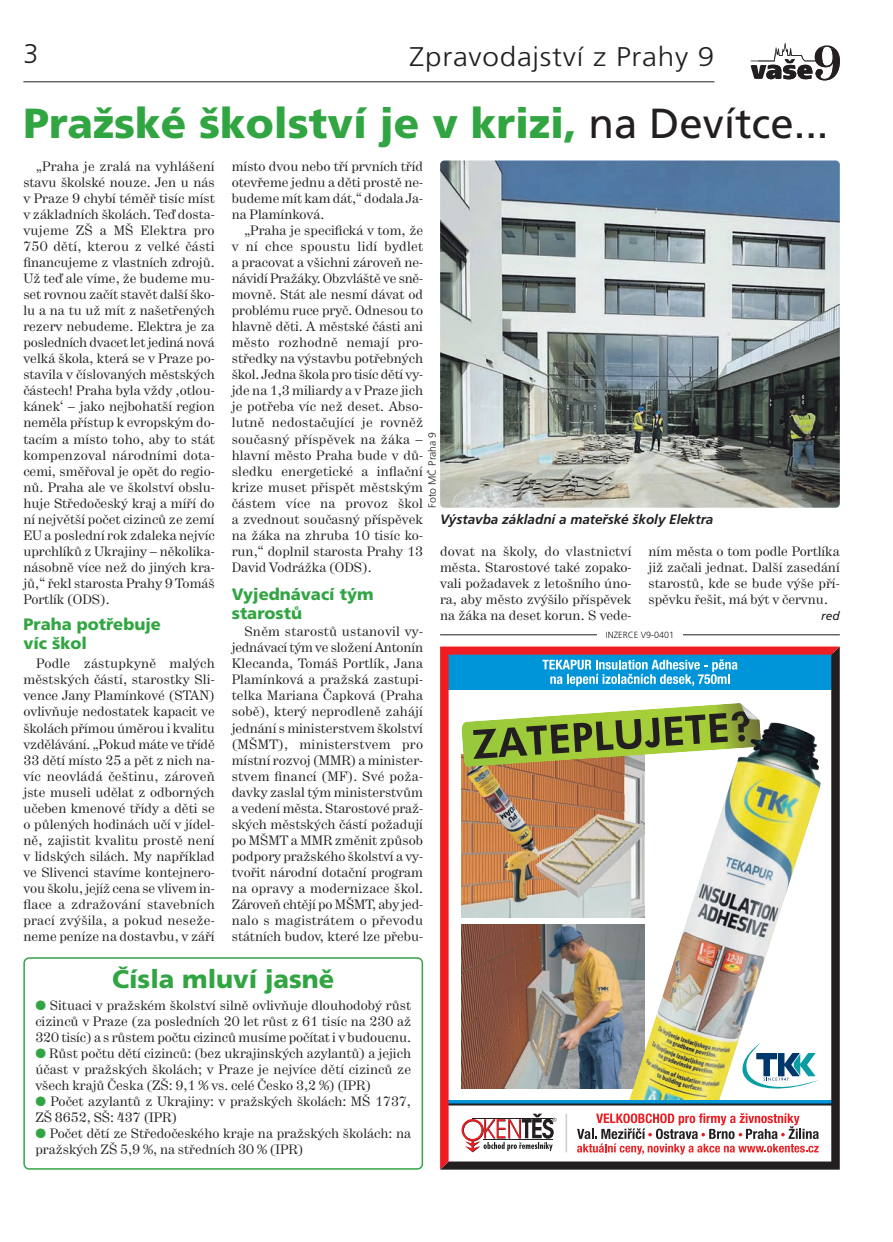
<style>
.page{position:relative;width:893px;height:1242px;background:#fff}
.page>*{position:absolute;margin:0;border:0;box-sizing:border-box;transform-origin:0 0}
.t1{font:900 42px "Frutiger CE";color:#32a543}
.t2{font:300 27px "Frutiger CE";letter-spacing:.025em;color:#231f20;scale:1.1 1}
.t3{font:300 27px "Frutiger CE";letter-spacing:.025em;color:#231f20}
.t4{font:900 25.5px "Frutiger CE";color:#32a543}
.t5{font:900 16.5px/18.8px "Frutiger CE";color:#32a543}
.t6{font:13.5px/16px "Hercules";color:#231f20;text-align:justify}
.t7{font:italic 700 13.5px "Frutiger CE";color:#231f20}
.t8{font:italic 12px "Frutiger CE";color:#231f20}
.t9{font:300 10.5px "Frutiger CE";color:#231f20}
.t10{font:300 9px "Frutiger CE";color:#231f20}
.s1{font-weight:400;color:#231f20}
.s2{color:#32a543}
</style>
<div class="page">
<svg style="left:750px;top:43px;width:90px;height:37px"></svg>
<hr style="left:23px;top:81px;width:691px;height:1px;background:#231f20">
<hr style="left:440px;top:634px;width:400px;height:1px;background:#231f20">
<div style="left:597px;top:629px;width:85px;height:11px;background:#fff"></div>
<img style="left:440px;top:646px;width:400px;height:523px">
<svg style="left:741px;top:1042px;width:78px;height:51px"></svg>
<svg style="left:542px;top:659px;width:195px;height:27px"></svg>
<svg style="left:23px;top:957px;width:400px;height:212px"></svg>
<img style="left:440px;top:160px;width:400px;height:348px;border-radius:4px">
<h2 class="t3" style="left:23px;top:43px;width:17px">3</h2>
<h2 class="t2" style="left:410px;top:46px;width:279px">Zpravodajství z Prahy 9</h2>
<h1 class="t1" style="left:23px;top:106px;width:807px">Pražské školství je v krizi, <span class="s1">na Devítce...</span></h1>
<p class="t6" style="left:23px;top:159px;width:193px;text-indent:13px">„Praha je zralá na vyhlášení stavu školské nouze. Jen u nás v Praze 9 chybí téměř tisíc míst v základních školách. Teď dosta&shy;vujeme ZŠ a MŠ Elektra pro 750 dětí, kterou z velké části financu jeme z vlastních zdrojů.<br>Už teď ale víme, že budeme mu&shy;set rovnou začít stavět další ško - lu a na tu už mít z našetřených rezerv nebudeme. Elektra je za posledních dvacet let jediná nová velká škola, která se v Praze po&shy;stavila v číslovaných městských částech! Praha byla vždy ‚otlou&shy;kánek‘ – jako nejbohatší region ne mě la přístup k evropským do&shy;tacím a místo toho, aby to stát kompenzoval národními dota&shy;cemi, směřoval je opět do regio - nů. Praha ale ve školství obslu&shy;huje Středočeský kraj a míří do ní největší počet cizinců ze zemí EU a poslední rok zdaleka nejvíc uprchlíků z Ukrajiny – několika&shy;násobně více než do jiných kra - jů,“ řekl starosta Prahy 9 Tomáš Portlík (ODS).</p>
<p class="t5" style="left:23px;top:616px;width:139px">Praha potřebuje víc škol</p>
<p class="t6" style="left:23px;top:656px;width:193px;text-indent:13px">Podle zástupkyně malých měst ských částí, starostky Sli&shy;vence Jany Plamínkové (STAN) ovlivňuje nedostatek kapacit ve školách přímou úměrou i kvalitu vzdělávání. „Pokud máte ve třídě 33 dětí místo 25 a pět z nich na&shy;víc neovládá češtinu, zároveň jste museli udělat z odborných učeben kmenové třídy a děti se o půlených hodinách učí v jídel - ně, zajistit kvalitu prostě není v lidských silách. My například ve Slivenci stavíme kontejnero&shy;vou školu, jejíž cena se vlivem in&shy;flace a zdražování stavebních pra cí zvýšila, a pokud neseže&shy;neme peníze na dostavbu, v září</p>
<p class="t6" style="left:232px;top:159px;width:193px">místo dvou nebo tří prvních tříd otevřeme jednu a děti prostě ne&shy;budeme mít kam dát,“ dodala Ja - na Plamínková.</p>
<p class="t6" style="left:232px;top:223px;width:193px;text-indent:13px">„Praha je specifická v tom, že v ní chce spoustu lidí bydlet a pracovat a všichni zároveň ne&shy;návidí Pražáky. Obzvláště ve sně&shy;movně. Stát ale nesmí dávat od problému ruce pryč. Odnesou to hlavně děti. A městské části ani město rozhodně nemají pro&shy;středky na výstavbu potřebných škol. Jedna škola pro tisíc dětí vy&shy;jde na 1,3 miliardy a v Praze jich je potřeba víc než deset. Abso&shy;lutně nedostačující je rovněž současný příspěvek na žáka – hlavní město Praha bude v dů&shy;sledku energetické a inflační krize muset přispět městským částem více na provoz škol a zvednout současný příspěvek na žáka na zhruba 10 tisíc ko&shy;run,“ doplnil starosta Prahy 13<br>David Vodrážka (ODS).</p>
<p class="t5" style="left:232px;top:586px;width:143px">Vyjednávací tým starostů</p>
<p class="t6" style="left:232px;top:624px;width:193px;text-indent:13px">Sněm starostů ustanovil vy&shy;jednávací tým ve složení Antonín Klecanda, Tomáš Portlík, Jana Plamínková a pražská zastupi&shy;telka Mariana Čapková (Praha sobě), který neprodleně zahájí jednání s ministerstvem školství (MŠMT), ministerstvem pro míst ní rozvoj (MMR) a minister&shy;stvem financí (MF). Své poža&shy;davky zaslal tým ministerstvům a vedení města. Starostové praž&shy;ských městských částí požadují po MŠMT a MMR změnit způsob podpory pražského školství a vy&shy;tvořit národní dotační program na opravy a modernizace škol.<br>Zároveň chtějí po MŠMT, aby jed&shy;nalo s magistrátem o převodu státních budov, které lze přebu-</p>
<p class="t9" style="left:428px;top:508px;width:77px;rotate:-90deg">Foto MČ Praha 9</p>
<p class="t7" style="left:440px;top:513px;width:275px">Výstavba základní a mateřské školy Elektra</p>
<p class="t6" style="left:440px;top:544px;width:193px">dovat na školy, do vlastnictví města. Starostové také zopako&shy;vali požadavek z letošního úno - ra, aby město zvýšilo příspěvek na žáka na deset korun. S vede-</p>
<p class="t6" style="left:648px;top:544px;width:193px">ním města o tom podle Portlíka již začali jednat. Další zasedání starostů, kde se bude výše pří&shy;spěvku řešit, má být v červnu.</p>
<p class="t8" style="left:821px;top:611px;width:20px">red</p>
<p class="t10" style="left:606px;top:631px;width:70px">INZERCE V9-0401</p>
<h3 class="t4" style="left:112px;top:969px;width:224px">Čísla mluví jasně</h3>
<p class="t6" style="left:35px;top:998px;width:377px"><span class="s2">●</span> Situaci v pražském školství silně ovlivňuje dlouhodobý růst cizinců v Praze (za posledních 20 let růst z 61 tisíc na 230 až 320 tisíc) a s růstem počtu cizinců musíme počítat i v budoucnu.</p>
<p class="t6" style="left:35px;top:1046px;width:377px"><span class="s2">●</span> Růst počtu dětí cizinců: (bez ukrajinských azylantů) a jejich účast v pražských školách; v Praze je nejvíce dětí cizinců ze všech krajů Česka (ZŠ: 9,1 % vs. celé Česko 3,2 %) (IPR)</p>
<p class="t6" style="left:35px;top:1094px;width:377px"><span class="s2">●</span> Počet azylantů z Ukrajiny: v pražských školách: MŠ 1737,<br>ZŠ 8652, SŠ: 437 (IPR)</p>
<p class="t6" style="left:35px;top:1126px;width:377px"><span class="s2">●</span> Počet dětí ze Středočeského kraje na pražských školách: na pražských ZŠ 5,9 %, na středních 30 % (IPR)</p>
</div>
